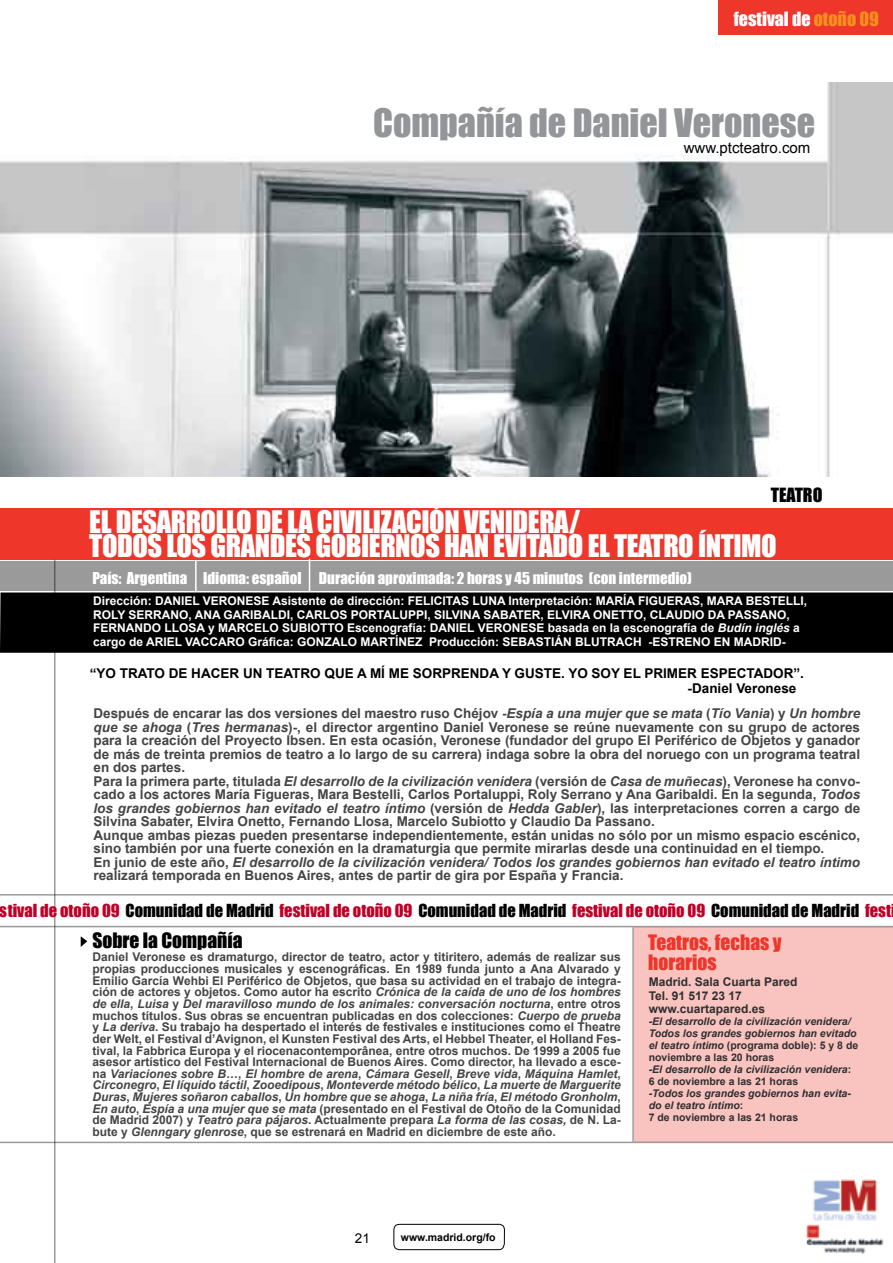
<style>
.page{position:relative;width:893px;height:1263px;background:#fff}
.page>*{position:absolute;margin:0;border:0;box-sizing:border-box;transform-origin:0 0}
.t1{font:36px "Impact";color:#939598}
.t2{font:28.5px/24px "Impact";letter-spacing:-.015em;color:#fff}
.t3{font:19.5px/19.5px "Impact";color:#ee362b}
.t4{font:19.5px "Impact";color:#000}
.t5{font:18px "Impact";color:#fff}
.t6{font:18px "Impact";color:#000}
.t7{font:16.5px "Impact";color:#be0027}
.t8{font:15px "Impact";color:#fff}
.t9{font:15px "Arial";color:#000}
.t10{font:700 13.5px/13.5px "Arial";color:#2f2f30}
.t11{font:700 13.5px/15px "Arial";color:#000}
.t12{font:13.5px "Arial";color:#000}
.t13{font:700 12px/11.7px "Arial";color:#2f2f30;text-align:justify}
.t14{font:700 12px/13.5px "Arial";color:#fff}
.t15{font:italic 700 10.5px/12px "Arial";color:#2f2f30}
.t16{font:700 10.5px "Arial";color:#000}
.s1{color:#f78f1e}
.s2{font-style:italic}
.s3{color:#000}
.s4{font-style:normal}
</style>
<div class="page">
<img style="left:806px;top:1179px;width:78px;height:74px">
<svg style="left:393px;top:1223px;width:112px;height:27px"></svg>
<img style="left:0;top:83px;width:893px;height:393px">
<div style="left:634px;top:927px;width:259px;height:215px;background:#f9c3bf"></div>
<div style="left:0;top:508px;width:893px;height:51px;background:#ee362b"></div>
<div style="left:0;top:561px;width:893px;height:30px;background:#9a9a9a"></div>
<hr style="left:195px;top:561px;width:2px;height:32px;background:#fff">
<hr style="left:0;top:1142px;width:893px;height:1px;background:#000">
<hr style="left:632px;top:927px;width:2px;height:215px;background:#000">
<hr style="left:54px;top:560px;width:2px;height:703px;background:#000">
<svg style="left:81px;top:936px;width:6px;height:11px"></svg>
<div style="left:0;top:592px;width:893px;height:61px;background:#000"></div>
<div style="left:719px;top:0;width:174px;height:34px;background:#ee362b"></div>
<hr style="left:0;top:894px;width:893px;height:1px;background:#000">
<hr style="left:0;top:926px;width:893px;height:1px;background:#000">
<hr style="left:309px;top:559px;width:1px;height:32px;background:#fff">
<h3 class="t5" style="left:734px;top:5px;width:147px">festival de <span class="s1">otoño 09</span></h3>
<h1 class="t1" style="left:373px;top:95px;width:443px">Compañía de Daniel Veronese</h1>
<p class="t9" style="left:684px;top:138px;width:128px">www.ptcteatro.com</p>
<h3 class="t6" style="left:771px;top:481px;width:53px">TEATRO</h3>
<h2 class="t2" style="left:89px;top:509px;width:689px">EL DESARROLLO DE LA CIVILIZACIÓN VENIDERA/<br>TODOS LOS GRANDES GOBIERNOS HAN EVITADO EL TEATRO ÍNTIMO</h2>
<p class="t8" style="left:92px;top:566px;width:601px">País: Argentina Idioma: español Duración aproximada: 2 horas y 45 minutos (con intermedio)</p>
<p class="t14" style="left:93px;top:595px;width:715px">Dirección: DANIEL VERONESE Asistente de dirección: FELICITAS LUNA Interpretación: MARÍA FIGUERAS, MARA BESTELLI, ROLY SERRANO, ANA GARIBALDI, CARLOS PORTALUPPI, SILVINA SABATER, ELVIRA ONETTO, CLAUDIO DA PASSANO, FERNANDO LLOSA y MARCELO SUBIOTTO Escenografía: DANIEL VERONESE basada en la escenografía de <span class="s2">Budín inglés</span> a cargo de ARIEL VACCARO Gráfica: GONZALO MARTÍNEZ Producción: SEBASTIÁN BLUTRACH -ESTRENO EN MADRID-</p>
<p class="t11" style="left:688px;top:666px;width:118px;text-indent:-598px">“YO TRATO DE HACER UN TEATRO QUE A MÍ ME SORPRENDA Y GUSTE. YO SOY EL PRIMER ESPECTADOR”. -Daniel Veronese</p>
<p class="t10" style="left:94px;top:707px;width:768px">Después de encarar las dos versiones del maestro ruso Chéjov -<span class="s2">Espía a una mujer que se mata</span> (<span class="s2">Tío Vania</span>) y <span class="s2">Un hombre que se ahoga</span> (<span class="s2">Tres hermanas</span>)-, el director argentino Daniel Veronese se reúne nuevamente con su grupo de actores para la creación del Proyecto Ibsen. En esta ocasión, Veronese (fundador del grupo El Periférico de Objetos y ganador de más de treinta premios de teatro a lo largo de su carrera) indaga sobre la obra del noruego con un programa teatral en dos partes.<br>Para la primera parte, titulada <span class="s2">El desarrollo de la civilización venidera</span> (versión de <span class="s2">Casa de muñecas</span>), Veronese ha convo&shy;cado a los actores María Figueras, Mara Bestelli, Carlos Portaluppi, Roly Serrano y Ana Garibaldi. En la segunda, <span class="s2">Todos los grandes gobiernos han evitado el teatro íntimo</span> (versión de <span class="s2">Hedda Gabler</span>), las interpretaciones corren a cargo de Silvina Sabater, Elvira Onetto, Fernando Llosa, Marcelo Subiotto y Claudio Da Passano.<br>Aunque ambas piezas pueden presentarse independientemente, están unidas no sólo por un mismo espacio escénico, sino también por una fuerte conexión en la dramaturgia que permite mirarlas desde una continuidad en el tiempo.<br>En junio de este año, <span class="s2">El desarrollo de la civilización venidera/ Todos los grandes gobiernos han evitado el teatro íntimo </span>realizará temporada en Buenos Aires, antes de partir de gira por España y Francia.</p>
<h3 class="t7" style="left:0;top:898px;width:892px">stival de otoño 09 <span class="s3">Comunidad de Madrid</span> festival de otoño 09 <span class="s3">Comunidad de Madrid</span> festival de otoño 09 <span class="s3">Comunidad de Madrid</span> fest</h3>
<h3 class="t4" style="left:92px;top:925px;width:152px">Sobre la Compañía</h3>
<p class="t13" style="left:92px;top:952px;width:530px">Daniel Veronese es dramaturgo, director de teatro, actor y titiritero, además de realizar sus propias producciones musicales y escenográficas. En 1989 funda junto a Ana Alvarado y Emilio García Wehbi El Periférico de Objetos, que basa su actividad en el trabajo de integra&shy;ción de actores y objetos. Como autor ha escrito <span class="s2">Crónica de la caída de uno de los hombres de ella</span>, <span class="s2">Luisa</span> y <span class="s2">Del maravilloso mundo de los animales: conversación nocturna</span>, entre otros muchos títulos. Sus obras se encuentran publicadas en dos colecciones: <span class="s2">Cuerpo de prueba </span>y <span class="s2">La deriva</span>. Su trabajo ha despertado el interés de festivales e instituciones como el Theatre der Welt, el Festival d’Avignon, el Kunsten Festival des Arts, el Hebbel Theater, el Holland Fes&shy;tival, la Fabbrica Europa y el riocenacontemporânea, entre otros muchos. De 1999 a 2005 fue asesor artístico del Festival Internacional de Buenos Aires. Como director, ha llevado a esce&shy;na <span class="s2">Variaciones sobre B…</span>, <span class="s2">El hombre de arena</span>, <span class="s2">Cámara Gesell</span>, <span class="s2">Breve vida</span>, <span class="s2">Máquina Hamlet</span>, <span class="s2">Circonegro</span>, <span class="s2">El líquido táctil</span>, <span class="s2">Zooedipous</span>, <span class="s2">Monteverde método bélico</span>, <span class="s2">La muerte de Marguerite Duras</span>, <span class="s2">Mujeres soñaron caballos</span>, <span class="s2">Un hombre que se ahoga</span>, <span class="s2">La niña fría</span>, <span class="s2">El método Gronholm</span>, <span class="s2">En auto</span>, <span class="s2">Espía a una mujer que se mata</span> (presentado en el Festival de Otoño de la Comunidad de Madrid 2007) y <span class="s2">Teatro para pájaros</span>. Actualmente prepara <span class="s2">La forma de las cosas,</span> de N. La&shy;bute y <span class="s2">Glenngary glenrose</span>, que se estrenará en Madrid en diciembre de este año.</p>
<h3 class="t3" style="left:648px;top:932px;width:135px">Teatros, fechas y horarios</h3>
<p class="t13" style="left:649px;top:976px;width:150px;line-height:13.5px;text-align:left">Madrid. Sala Cuarta Pared<br>Tel. 91 517 23 17 www.cuartapared.es</p>
<p class="t15" style="left:649px;top:1016px;width:211px">-El desarrollo de la civilización venidera/ Todos los grandes gobiernos han evitado el teatro íntimo <span class="s4">(programa doble): 5 y 8 de noviembre a las 20 horas<br></span>-El desarrollo de la civilización venidera<span class="s4">:<br>6 de noviembre a las 21 horas</span></p>
<p class="t15" style="left:649px;top:1088px;width:204px">-Todos los grandes gobiernos han evita&shy;do el teatro íntimo<span class="s4">:<br>7 de noviembre a las 21 horas</span></p>
<p class="t12" style="left:355px;top:1229px;width:17px">21</p>
<p class="t16" style="left:401px;top:1230px;width:96px">www.madrid.org/fo</p>
</div>
